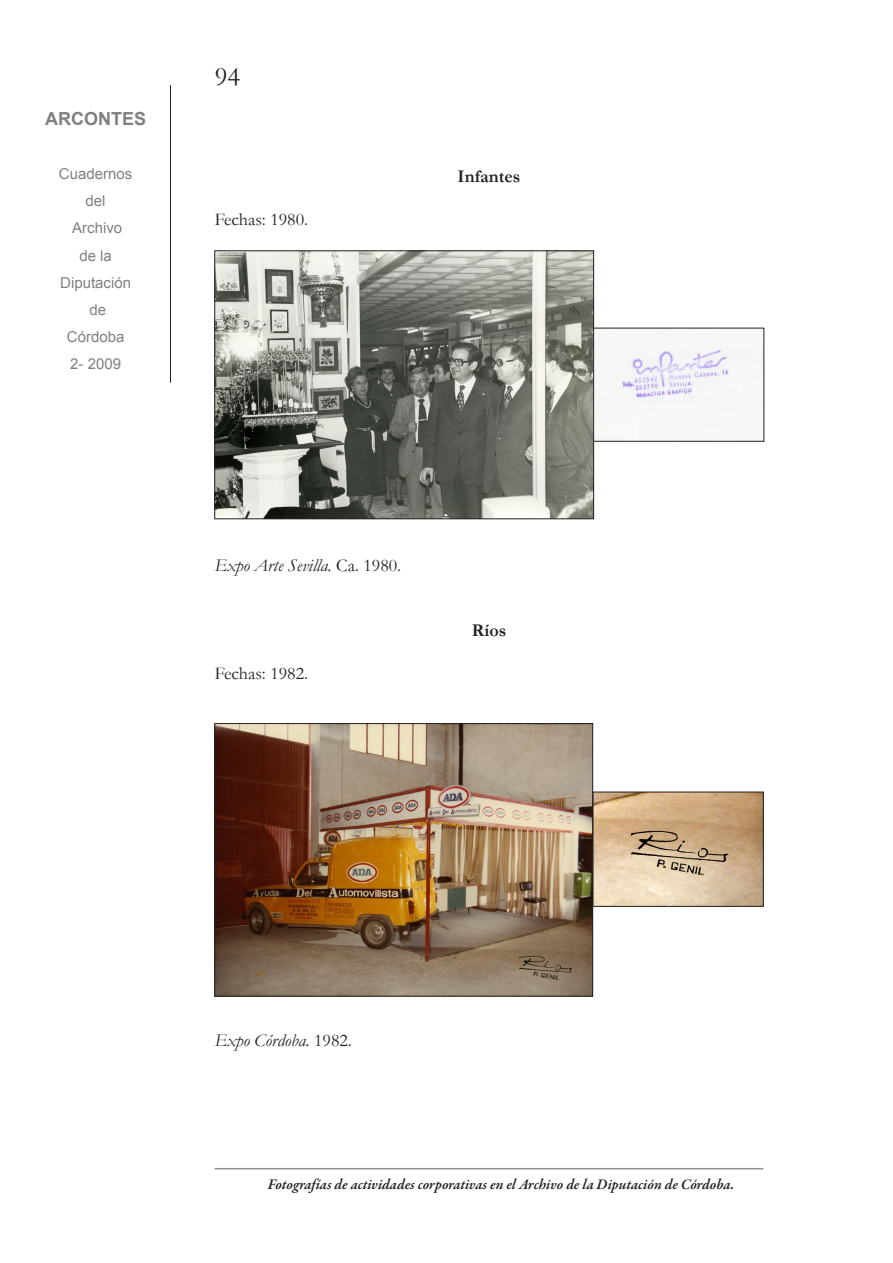
<style>
.page{position:relative;width:893px;height:1263px;background:#fff}
.page>*{position:absolute;margin:0;border:0;box-sizing:border-box;transform-origin:0 0}
.t1{font:27px "Garamond";color:#231f20}
.t2{font:italic 18px "Garamond";color:#231f20}
.t3{font:18px "Garamond";color:#231f20}
.t4{font:700 18px "Garamond";color:#231f20}
.t5{font:700 18px "Arial";color:#808080}
.t6{font:italic 600 15px "Garamond Premr Pro";color:#231f20}
.t7{font:15px/27px "Arial";color:#808080;text-align:center}
.s1{font-style:normal}
</style>
<div class="page">
<hr style="left:215px;top:1168px;width:548px;height:1px;background:#231f20">
<hr style="left:170px;top:85px;width:1px;height:298px;background:#231f20">
<img style="left:216px;top:252px;width:376px;height:265px">
<div style="left:214px;top:250px;width:380px;height:269px;border:1px solid #231f20"></div>
<img style="left:595px;top:330px;width:167px;height:110px">
<div style="left:593px;top:328px;width:171px;height:114px;border:1px solid #231f20"></div>
<img style="left:216px;top:725px;width:375px;height:269px">
<div style="left:214px;top:723px;width:379px;height:273px;border:1px solid #231f20"></div>
<img style="left:595px;top:794px;width:167px;height:111px">
<div style="left:593px;top:792px;width:171px;height:115px;border:1px solid #231f20"></div>
<p class="t5" style="left:45px;top:107px;width:102px">ARCONTES</p>
<p class="t7" style="left:59px;top:161px;width:75px">Cuadernos del<br>Archivo<br>de la<br>Diputación de<br>Córdoba<br>2- 2009</p>
<h1 class="t1" style="left:215px;top:58px;width:27px">94</h1>
<p class="t3" style="left:215px;top:207px;width:95px">Fechas: 1980.</p>
<p class="t4" style="left:458px;top:164px;width:64px">Infantes</p>
<p class="t2" style="left:215px;top:553px;width:188px">Expo Arte Sevilla. <span class="s1">Ca. 1980.</span></p>
<p class="t3" style="left:215px;top:661px;width:95px">Fechas: 1982.</p>
<p class="t4" style="left:472px;top:618px;width:36px">Ríos</p>
<p class="t2" style="left:215px;top:1028px;width:139px">Expo Córdoba. <span class="s1">1982.</span></p>
<p class="t6" style="left:268px;top:1175px;width:468px">Fotografías de actividades corporativas en el Archivo de la Diputación de Córdoba.</p>
</div>
